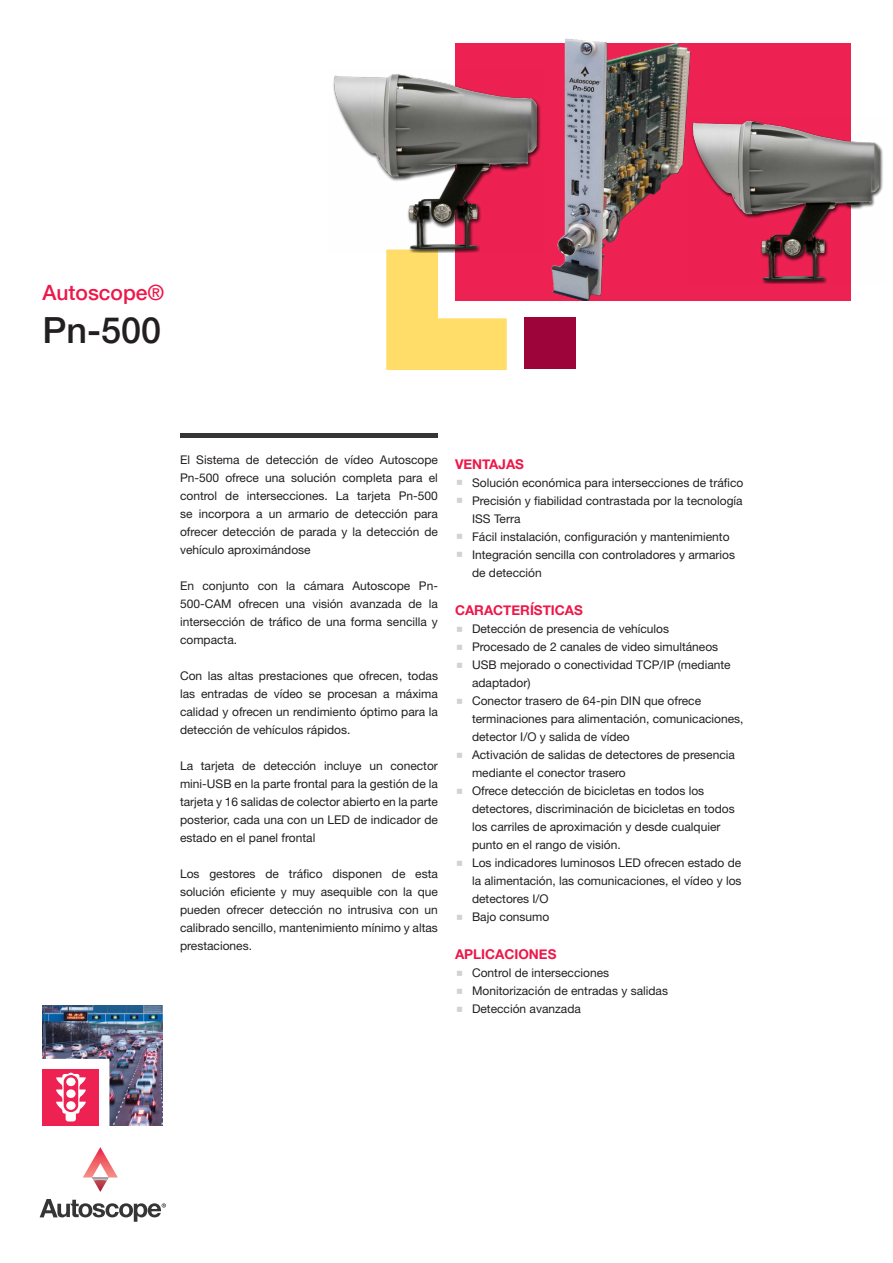
<style>
.page{position:relative;width:893px;height:1263px;background:#fff}
.page>*{position:absolute;margin:0;border:0;box-sizing:border-box;transform-origin:0 0}
.t1{font:500 36px "Helvetica Neue LT";color:#231f20}
.t2{font:500 21px "Helvetica Neue LT";color:#ed1748}
.Red_Subheads{font:700 13.5px "Helvetica Neue";color:#ed1748}
.Paragraph{font:12px/18px "Helvetica Neue LT Std";color:#231f20;text-align:justify}
</style>
<div class="page">
<img style="left:43px;top:1006px;width:119px;height:119px">
<div style="left:524px;top:317px;width:51px;height:52px;background:#9d053a"></div>
<div style="left:455px;top:43px;width:395px;height:257px;background:#ed2152"></div>
<hr style="left:180px;top:434px;width:258px;height:4px;background:#363536">
<svg style="left:83px;top:1147px;width:35px;height:45px"></svg>
<img style="left:92px;top:1177px;width:17px;height:3px">
<svg style="left:40px;top:1199px;width:126px;height:23px"></svg>
<svg style="left:386px;top:252px;width:121px;height:118px"></svg>
<div style="left:43px;top:1069px;width:56px;height:56px;background:#ed2152"></div>
<svg style="left:56px;top:1073px;width:30px;height:48px"></svg>
<img style="left:333px;top:74px;width:208px;height:178px">
<img style="left:692px;top:117px;width:191px;height:167px">
<img style="left:551px;top:38px;width:141px;height:262px">
<p class="t2" style="left:43px;top:280px;width:123px">Autoscope®</p>
<p class="t1" style="left:43px;top:309px;width:120px">Pn-500</p>
<p class="Paragraph" style="left:180px;top:450px;width:259px">El Sistema de detección de vídeo Autoscope Pn-500 ofrece una solución completa para el control de intersecciones. La tarjeta Pn-500 se incorpora a un armario de detección para ofrecer detección de parada y la detección de vehículo aproximándose</p>
<p class="Paragraph" style="left:180px;top:576px;width:259px">En conjunto con la cámara Autoscope Pn-500-CAM ofrecen una visión avanzada de la intersección de tráfico de una forma sencilla y compacta.</p>
<p class="Paragraph" style="left:180px;top:666px;width:259px">Con las altas prestaciones que ofrecen, todas las entradas de vídeo se procesan a máxima calidad y ofrecen un rendimiento óptimo para la detección de vehículos rápidos.</p>
<p class="Paragraph" style="left:180px;top:756px;width:259px">La tarjeta de detección incluye un conector mini-USB en la parte frontal para la gestión de la tarjeta y 16 salidas de colector abierto en la parte posterior, cada una con un LED de indicador de estado en el panel frontal</p>
<p class="Paragraph" style="left:180px;top:864px;width:259px">Los gestores de tráfico disponen de esta solución eficiente y muy asequible con la que pueden ofrecer detección no intrusiva con un calibrado sencillo, mantenimiento mínimo y altas prestaciones.</p>
<p class="Red_Subheads" style="left:455px;top:453px;width:71px">VENTAJAS</p>
<p class="Paragraph" style="left:472px;top:473px;width:273px">Solución económica para intersecciones de tráfico</p>
<p class="Paragraph" style="left:472px;top:491px;width:272px">Precisión y fiabilidad contrastada por la tecnología<br>ISS Terra</p>
<p class="Paragraph" style="left:472px;top:527px;width:259px">Fácil instalación, configuración y mantenimiento</p>
<p class="Paragraph" style="left:472px;top:545px;width:265px">Integración sencilla con controladores y armarios de detección</p>
<p class="Red_Subheads" style="left:455px;top:600px;width:129px">CARACTERÍSTICAS</p>
<p class="Paragraph" style="left:472px;top:620px;width:199px">Detección de presencia de vehículos</p>
<p class="Paragraph" style="left:472px;top:638px;width:248px">Procesado de 2 canales de video simultáneos</p>
<p class="Paragraph" style="left:472px;top:656px;width:260px">USB mejorado o conectividad TCP/IP (mediante adaptador)</p>
<p class="Paragraph" style="left:472px;top:692px;width:273px;text-align:left">Conector trasero de 64-pin DIN que ofrece terminaciones para alimentación, comunicaciones, detector I/O y salida de vídeo</p>
<p class="Paragraph" style="left:472px;top:746px;width:264px">Activación de salidas de detectores de presencia mediante el conector trasero</p>
<p class="Paragraph" style="left:472px;top:782px;width:264px;text-align:left">Ofrece detección de bicicletas en todos los detectores, discriminación de bicicletas en todos los carriles de aproximación y desde cualquier punto en el rango de visión.</p>
<p class="Paragraph" style="left:472px;top:854px;width:271px">Los indicadores luminosos LED ofrecen estado de la alimentación, las comunicaciones, el vídeo y los detectores I/O</p>
<p class="Paragraph" style="left:472px;top:908px;width:79px">Bajo consumo</p>
<p class="Red_Subheads" style="left:455px;top:944px;width:103px">APLICACIONES</p>
<p class="Paragraph" style="left:472px;top:964px;width:139px">Control de intersecciones</p>
<p class="Paragraph" style="left:472px;top:982px;width:198px">Monitorización de entradas y salidas</p>
<p class="Paragraph" style="left:472px;top:1000px;width:110px">Detección avanzada</p>
</div>
